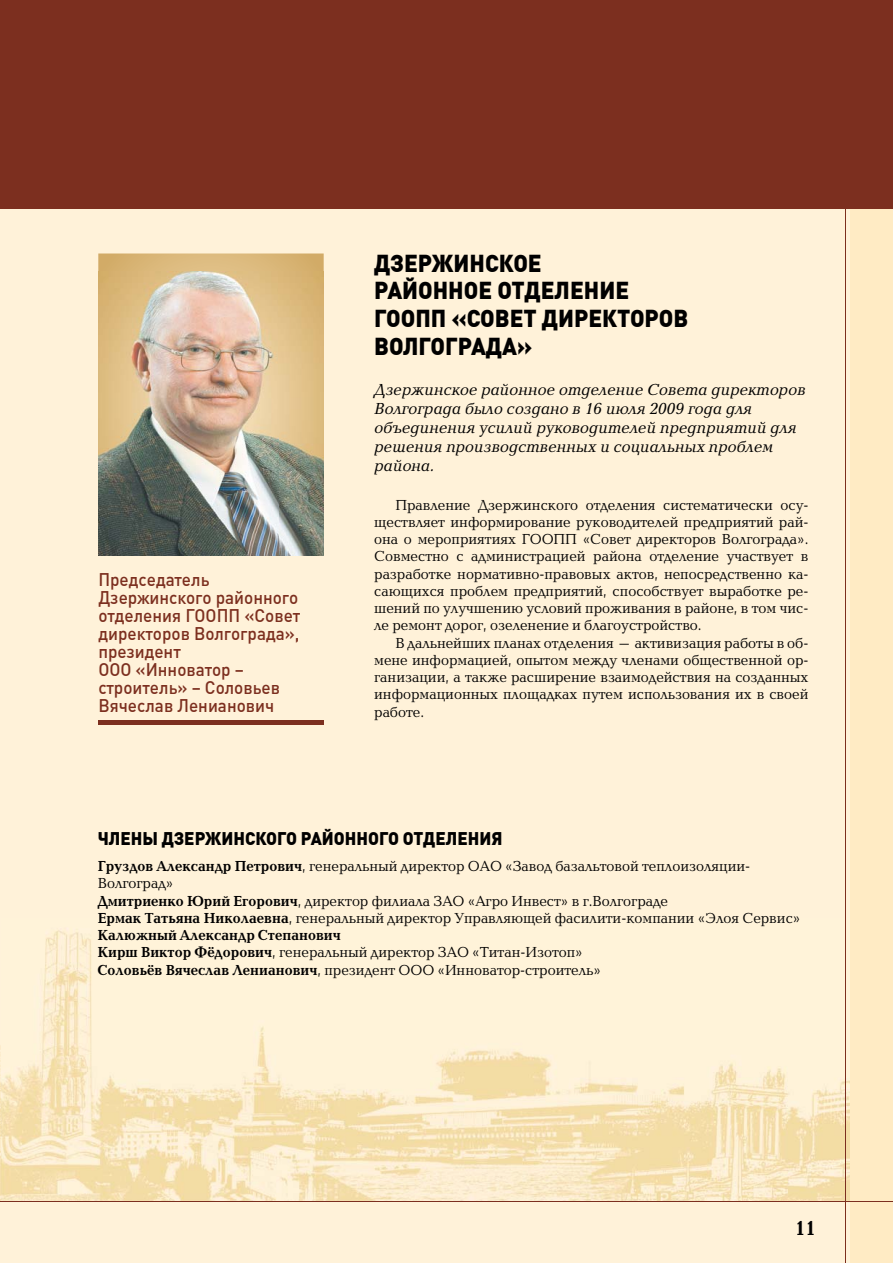
<style>
.page{position:relative;width:893px;height:1263px;background:#fff}
.page>*{position:absolute;margin:0;border:0;box-sizing:border-box;transform-origin:0 0}
.t1{font:900 24px/27.6px "DIN Cyr";color:#000;scale:.95 1}
.t2{font:700 21px "Baltica C";color:#000;scale:.95 1}
.t3{font:500 18px/18px "DIN Cyr";color:#7c2f1f;scale:.95 1}
.t4{font:900 18px "DIN Cyr";color:#000;scale:.95 1}
.t5{font:italic 16.5px/18.9px "Baltica C";color:#000}
.t6{font:15px/17.2px "Baltica C";color:#000;scale:.95 1}
.s1{font-weight:700}
</style>
<div class="page">
<div style="left:0;top:0;width:862px;height:1263px;background:#fff2d9"></div>
<img style="left:0;top:928px;width:850px;height:273px">
<div style="left:850px;top:0;width:43px;height:1263px;background:#ffebc4"></div>
<hr style="left:845px;top:0;width:1px;height:1263px;background:#7c2f1f">
<hr style="left:0;top:1201px;width:893px;height:1px;background:#7c2f1f">
<div style="left:0;top:0;width:893px;height:209px;background:#7c2f1f"></div>
<svg style="left:98px;top:253px;width:226px;height:19px;background:#dab77a"></svg>
<img style="left:98px;top:272px;width:226px;height:283px">
<hr style="left:98px;top:721px;width:226px;height:4px;background:#7c2f1f">
<p class="t3" style="left:98px;top:570px;width:214px">Председатель<br>Дзержинского районного отделения ГООПП «Совет директоров Волгограда», президент<br>ООО «Инноватор – строитель» – Соловьев<br>Вячеслав Ленианович</p>
<p class="t1" style="left:374px;top:248px;width:332px">ДЗЕРЖИНСКОЕ<br>РАЙОННОЕ ОТДЕЛЕНИЕ<br>ГООПП «СОВЕТ ДИРЕКТОРОВ<br>ВОЛГОГРАДА»</p>
<p class="t5" style="left:374px;top:382px;width:433px">Дзержинское районное отделение Совета директоров Волгограда было создано в 16 июля 2009 года для объединения усилий руководителей предприятий для решения производственных и социальных проблем района.</p>
<p class="t6" style="left:395px;top:497px;width:436px">Правление Дзержинского отделения систематически осу-</p>
<p class="t6" style="left:374px;top:514px;width:459px">ществляет информирование руководителей предприятий рай-</p>
<p class="t6" style="left:374px;top:532px;width:459px">она о мероприятиях ГООПП «Совет директоров Волгограда».</p>
<p class="t6" style="left:374px;top:549px;width:459px">Совместно с администрацией района отделение участвует в</p>
<p class="t6" style="left:374px;top:566px;width:459px">разработке нормативно-правовых актов, непосредственно ка-</p>
<p class="t6" style="left:374px;top:583px;width:459px">сающихся проблем предприятий, способствует выработке ре-</p>
<p class="t6" style="left:374px;top:601px;width:459px">шений по улучшению условий проживания в районе, в том чис-</p>
<p class="t6" style="left:374px;top:618px;width:346px">ле ремонт дорог, озеленение и благоустройство.</p>
<p class="t6" style="left:395px;top:635px;width:436px">В дальнейших планах отделения – активизация работы в об-</p>
<p class="t6" style="left:374px;top:652px;width:459px">мене информацией, опытом между членами общественной ор-</p>
<p class="t6" style="left:374px;top:670px;width:459px">ганизации, а также расширение взаимодействия на созданных</p>
<p class="t6" style="left:374px;top:687px;width:459px">информационных площадках путем использования их в своей</p>
<p class="t6" style="left:374px;top:704px;width:54px">работе.</p>
<p class="t4" style="left:98px;top:827px;width:427px">ЧЛЕНЫ ДЗЕРЖИНСКОГО РАЙОННОГО ОТДЕЛЕНИЯ</p>
<p class="t6" style="left:98px;top:859px;width:741px"><span class="s1">Груздов Александр Петрович</span>, генеральный директор ОАО «Завод базальтовой теплоизоляции-Волгоград»<br><span class="s1">Дмитриенко Юрий Егорович</span>, директор филиала ЗАО «Агро Инвест» в г.Волгограде<br><span class="s1">Ермак Татьяна Николаевна</span>, генеральный директор Управляющей фасилити-компании «Элоя Сервис» <span class="s1">Калюжный Александр Степанович<br>Кирш Виктор Фёдорович</span>, генеральный директор ЗАО «Титан-Изотоп»<br><span class="s1">Соловьёв Вячеслав Ленианович</span>, президент ООО «Инноватор-строитель»</p>
<p class="t2" style="left:795px;top:1215px;width:24px">11</p>
</div>
